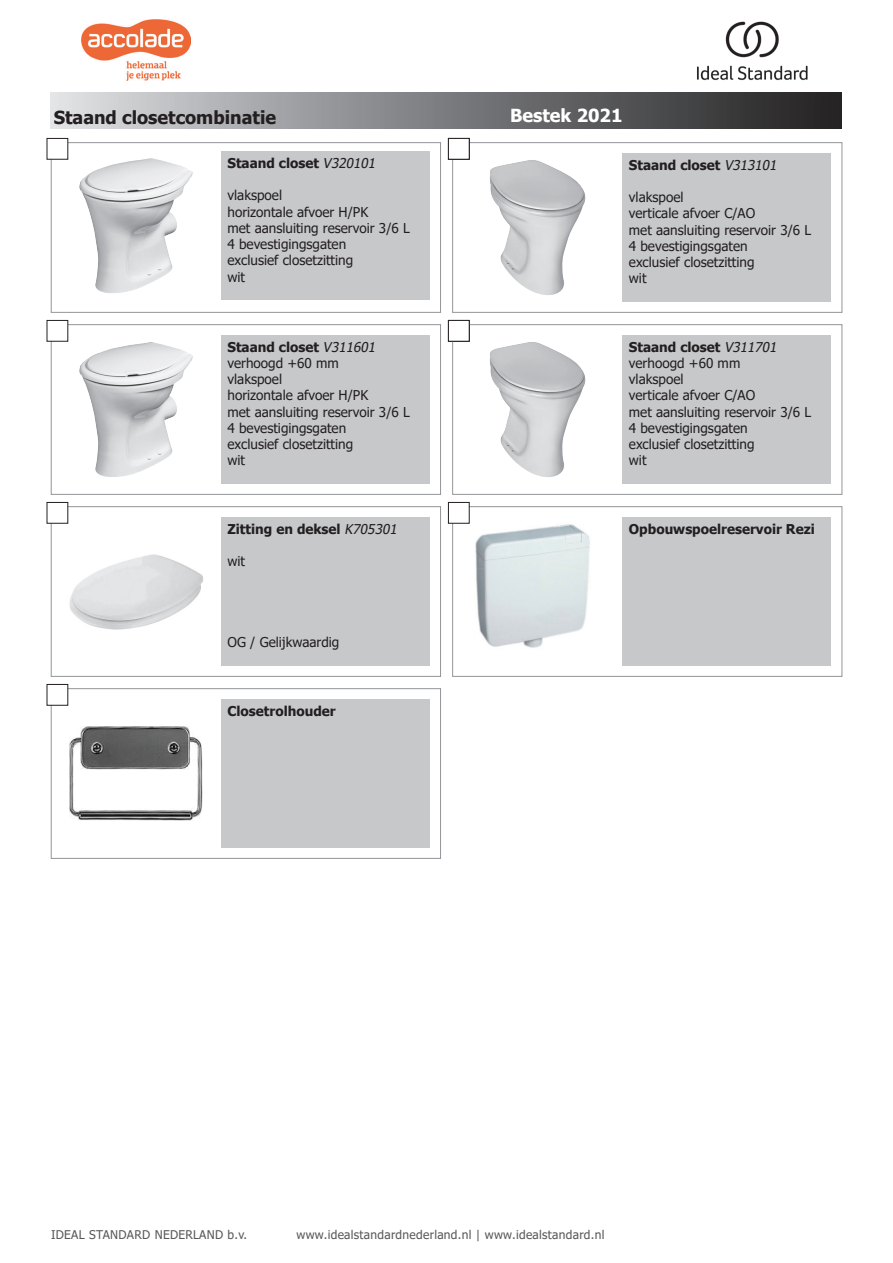
<style>
.page{position:relative;width:893px;height:1263px;background:#fff}
.page>*{position:absolute;margin:0;border:0;box-sizing:border-box;transform-origin:0 0}
.t1{font:700 18px "Tahoma";color:#231f20}
.t2{font:700 18px "Tahoma";color:#fff}
.t3{font:13.5px/16.2px "Tahoma";color:#231f20}
.t4{font:700 13.5px "Tahoma";color:#231f20}
.t5{font:12px "Tahoma";letter-spacing:.025em;color:#57585a}
.s1{font-weight:400;font-style:italic}
.s2{font-weight:700}
.s3{font-style:italic}
</style>
<div class="page">
<div style="left:51px;top:92px;width:791px;height:37px;background:linear-gradient(to right,#dcdee1,#1e1e1f)"></div>
<div style="left:51px;top:142px;width:390px;height:171px;border:1px solid #939598"></div>
<div style="left:452px;top:142px;width:390px;height:171px;border:1px solid #939598"></div>
<div style="left:51px;top:506px;width:390px;height:170px;border:1px solid #939598"></div>
<img style="left:60px;top:515px;width:143px;height:115px">
<div style="left:221px;top:517px;width:209px;height:149px;background:#c7c8ca"></div>
<img style="left:489px;top:160px;width:97px;height:135px">
<div style="left:622px;top:153px;width:209px;height:149px;background:#c7c8ca"></div>
<img style="left:79px;top:158px;width:114px;height:135px">
<div style="left:221px;top:151px;width:209px;height:149px;background:#c7c8ca"></div>
<div style="left:452px;top:506px;width:390px;height:170px;border:1px solid #939598"></div>
<img style="left:461px;top:515px;width:129px;height:133px">
<div style="left:622px;top:517px;width:209px;height:149px;background:#c7c8ca"></div>
<div style="left:51px;top:688px;width:390px;height:170px;border:1px solid #939598"></div>
<img style="left:70px;top:727px;width:132px;height:93px">
<div style="left:221px;top:699px;width:209px;height:149px;background:#c7c8ca"></div>
<div style="left:452px;top:324px;width:390px;height:171px;border:1px solid #939598"></div>
<img style="left:489px;top:342px;width:97px;height:135px">
<div style="left:622px;top:335px;width:209px;height:149px;background:#c7c8ca"></div>
<div style="left:51px;top:324px;width:390px;height:171px;border:1px solid #939598"></div>
<img style="left:79px;top:342px;width:114px;height:135px">
<div style="left:221px;top:335px;width:209px;height:149px;background:#c7c8ca"></div>
<div style="left:47px;top:684px;width:21px;height:21px;background:#fff"></div>
<div style="left:47px;top:502px;width:21px;height:21px;background:#fff"></div>
<div style="left:47px;top:138px;width:21px;height:21px;background:#fff"></div>
<div style="left:448px;top:502px;width:21px;height:21px;background:#fff"></div>
<div style="left:448px;top:502px;width:21px;height:21px;border:1px solid #231f20"></div>
<div style="left:448px;top:138px;width:21px;height:21px;background:#fff"></div>
<div style="left:448px;top:138px;width:21px;height:21px;border:1px solid #231f20"></div>
<div style="left:47px;top:320px;width:21px;height:21px;background:#fff"></div>
<div style="left:448px;top:320px;width:21px;height:21px;background:#fff"></div>
<div style="left:448px;top:320px;width:21px;height:21px;border:1px solid #231f20"></div>
<img style="left:81px;top:20px;width:110px;height:61px">
<img style="left:697px;top:21px;width:111px;height:60px">
<h1 class="t1" style="left:54px;top:105px;width:224px">Staand closetcombinatie</h1>
<p class="t4" style="left:227px;top:154px;width:153px">Staand closet <span class="s1">V320101</span></p>
<p class="t3" style="left:227px;top:188px;width:184px">vlakspoel<br>horizontale afvoer H/PK<br>met aansluiting reservoir 3/6 L<br>4 bevestigingsgaten<br>exclusief closetzitting<br>wit</p>
<p class="t3" style="left:227px;top:340px;width:184px"><span class="s2">Staand closet</span> <span class="s3">V311601 </span>verhoogd +60 mm<br>vlakspoel<br>horizontale afvoer H/PK<br>met aansluiting reservoir 3/6 L<br>4 bevestigingsgaten<br>exclusief closetzitting<br>wit</p>
<p class="t4" style="left:227px;top:519px;width:174px">Zitting en deksel <span class="s1">K705301</span></p>
<p class="t3" style="left:227px;top:554px;width:19px">wit</p>
<p class="t3" style="left:227px;top:635px;width:113px">OG / Gelijkwaardig</p>
<p class="t4" style="left:227px;top:701px;width:110px">Closetrolhouder</p>
<h1 class="t2" style="left:510px;top:103px;width:114px">Bestek 2021</h1>
<p class="t4" style="left:629px;top:155px;width:153px">Staand closet <span class="s1">V313101</span></p>
<p class="t3" style="left:629px;top:190px;width:184px">vlakspoel<br>verticale afvoer C/AO<br>met aansluiting reservoir 3/6 L<br>4 bevestigingsgaten<br>exclusief closetzitting<br>wit</p>
<p class="t3" style="left:629px;top:340px;width:184px"><span class="s2">Staand closet</span> <span class="s3">V311701 </span>verhoogd +60 mm<br>vlakspoel<br>verticale afvoer C/AO<br>met aansluiting reservoir 3/6 L<br>4 bevestigingsgaten<br>exclusief closetzitting<br>wit</p>
<p class="t4" style="left:629px;top:519px;width:188px">Opbouwspoelreservoir Rezi</p>
<p class="t5" style="left:51px;top:1227px;width:198px">IDEAL STANDARD NEDERLAND b.v.</p>
<p class="t5" style="left:297px;top:1227px;width:309px">www.idealstandardnederland.nl | www.idealstandard.nl</p>
</div>
